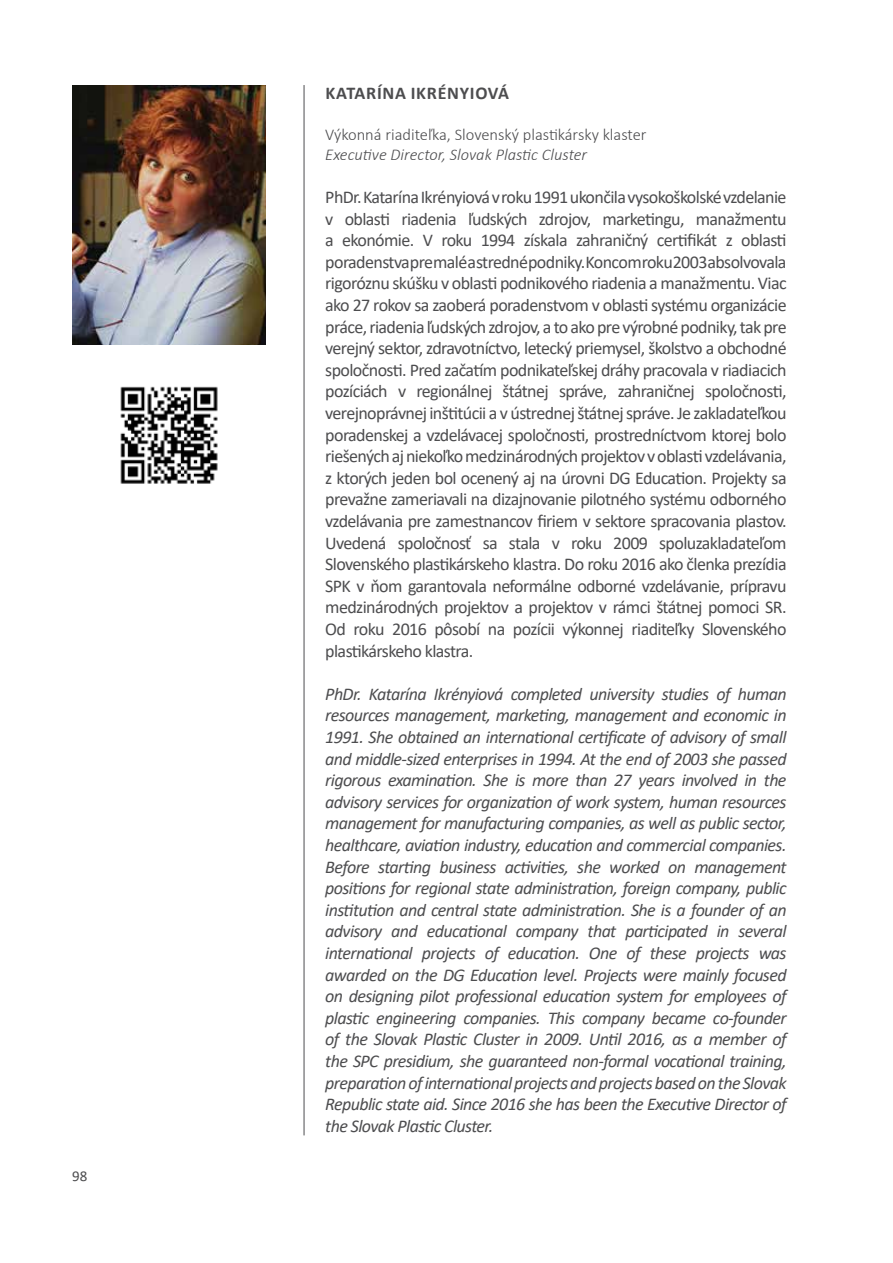
<style>
.page{position:relative;width:893px;height:1263px;background:#fff}
.page>*{position:absolute;margin:0;border:0;box-sizing:border-box;transform-origin:0 0}
.t1{font:18px/21.6px "Calibri";letter-spacing:-.035em;color:#4d4d4f;text-align:justify}
.t2{font:italic 18px/21.6px "Calibri";letter-spacing:-.035em;color:#4d4d4f;text-align:justify}
.t3{font:700 18px "Calibri";letter-spacing:.04em;color:#4d4d4f}
.t4{font:300 16.5px "Calibri";color:#4d4d4f}
.t5{font:italic 300 16.5px "Calibri";color:#4d4d4f}
.t6{font:15px "Calibri";color:#4d4d4f}
</style>
<div class="page">
<img style="left:72px;top:85px;width:194px;height:259px">
<hr style="left:304px;top:85px;width:1px;height:1050px;background:#4d4d4f">
<img style="left:120px;top:386px;width:98px;height:98px">
<p class="t6" style="left:72px;top:1165px;width:17px">98</p>
<p class="t3" style="left:326px;top:80px;width:185px">KATARÍNA IKRÉNYIOVÁ</p>
<p class="t4" style="left:325px;top:124px;width:323px">Výkonná riaditeľka, Slovenský plastikársky klaster</p>
<p class="t5" style="left:325px;top:144px;width:263px">Executive Director, Slovak Plastic Cluster</p>
<p class="t1" style="left:325px;top:186px;width:463px">PhDr.Katarína Ikrényiová vroku 1991 ukončila vysokoškolské vzdelanie v oblasti riadenia ľudských zdrojov, marketingu, manažmentu a ekonómie. V roku 1994 získala zahraničný certifikát z oblasti poradenstva pre malé astredné podniky. Koncom roku 2003 absolvovala rigoróznu skúšku v oblasti podnikového riadenia a manažmentu. Viac ako 27 rokov sa zaoberá poradenstvom v oblasti systému organizácie práce, riadenia ľudských zdrojov, ato ako pre výrobné podniky, tak pre verejný sektor, zdravotníctvo, letecký priemysel, školstvo a obchodné spoločnosti. Pred začatím podnikateľskej dráhy pracovala v riadiacich pozíciách v regionálnej štátnej správe, zahraničnej spoločnosti, verejnoprávnej inštitúcii a v ústrednej štátnej správe. Je zakladateľkou poradenskej a vzdelávacej spoločnosti, prostredníctvom ktorej bolo riešených aj niekoľko medzinárodných projektov voblasti vzdelávania, z ktorých jeden bol ocenený aj na úrovni DG Education. Projekty sa prevažne zameriavali na dizajnovanie pilotného systému odborného vzdelávania pre zamestnancov firiem v sektore spracovania plastov.<br>Uvedená spoločnosť sa stala v roku 2009 spoluzakladateľom Slovenského plastikárskeho klastra. Do roku 2016 ako členka prezídia SPK v ňom garantovala neformálne odborné vzdelávanie, prípravu medzinárodných projektov a projektov v rámci štátnej pomoci SR.<br>Od roku 2016 pôsobí na pozícii výkonnej riaditeľky Slovenského plastikárskeho klastra.</p>
<p class="t2" style="left:325px;top:682px;width:463px">PhDr. Katarína Ikrényiová completed university studies of human resources management, marketing, management and economic in 1991. She obtained an international certificate of advisory of small and middle-sized enterprises in 1994. At the end of 2003 she passed rigorous examination. She is more than 27 years involved in the advisory services for organization of work system, human resources management for manufacturing companies, as well as public sector, healthcare, aviation industry, education and commercial companies.<br>Before starting business activities, she worked on management positions for regional state administration, foreign company, public institution and central state administration. She is a founder of an advisory and educational company that participated in several international projects of education. One of these projects was awarded on the DG Education level. Projects were mainly focused on designing pilot professional education system for employees of plastic engineering companies. This company became co-founder of the Slovak Plastic Cluster in 2009. Until 2016, as a member of the SPC presidium, she guaranteed non-formal vocational training, preparation of international projects and projects based on the Slovak Republic state aid. Since 2016 she has been the Executive Director of the Slovak Plastic Cluster.</p>
</div>
